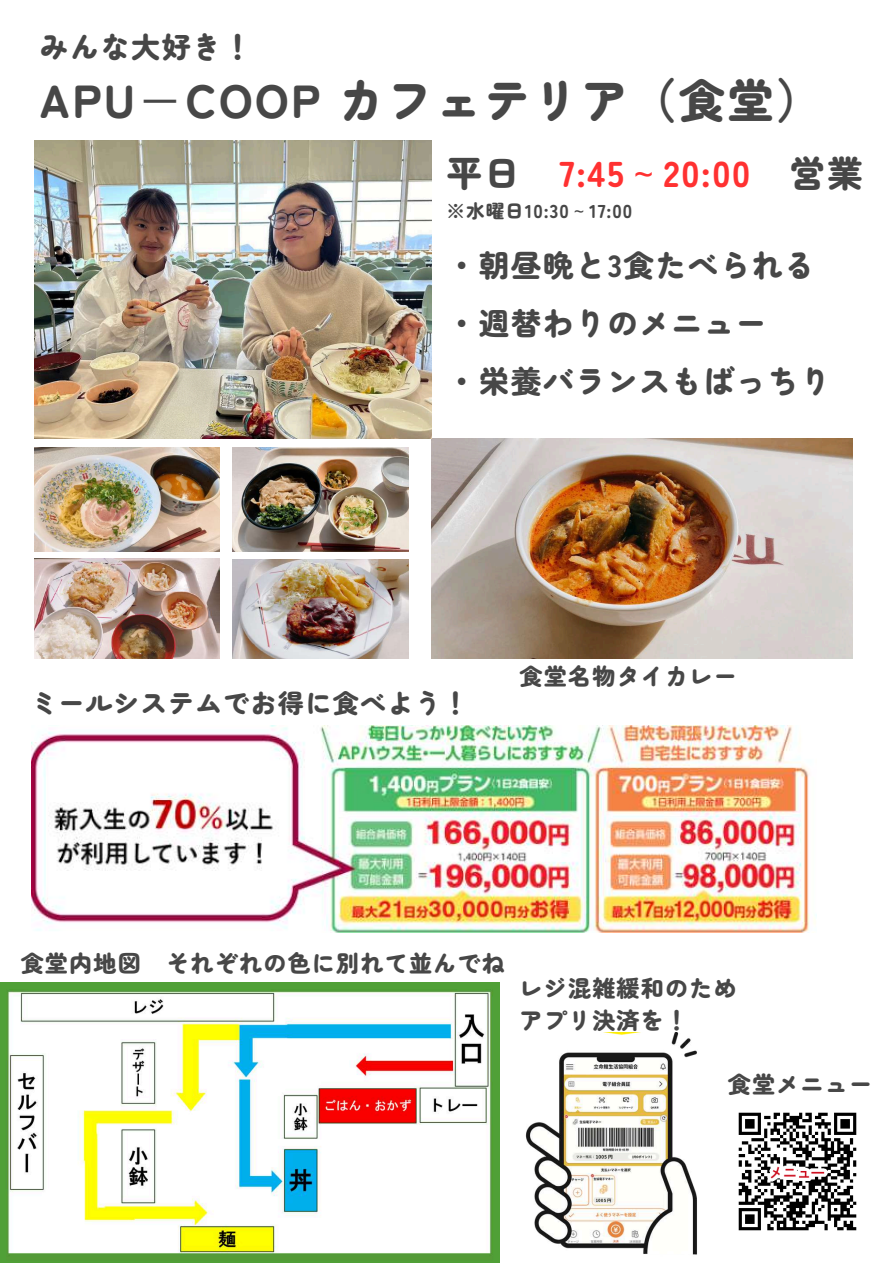
<style>
.page{position:relative;width:893px;height:1263px;background:#fff}
.page>*{position:absolute;margin:0;border:0;box-sizing:border-box;transform-origin:0 0}
.t1{font:900 46.35px "Zen Maru Gothic";letter-spacing:.05em;color:#474747}
.t2{font:900 35.85px "Zen Maru Gothic";letter-spacing:.05em;color:#ff3131}
.t3{font:900 30.6px/57.9px "Zen Maru Gothic";letter-spacing:.05em;color:#474747}
.t4{font:900 29.1px "Zen Maru Gothic";letter-spacing:.05em;color:#474747}
.t5{font:900 26.1px "Zen Maru Gothic";letter-spacing:.05em;color:#474747}
.t6{font:900 23.1px/32.1px "Zen Maru Gothic";letter-spacing:.05em;color:#474747}
.t7{font:900 18.6px "Zen Maru Gothic";letter-spacing:.05em;color:#474747}
.s1{font-family:"Wen Quan Yi Micro Hei";font-weight:400}
.s2{color:#474747}
</style>
<div class="page">
<img style="left:431px;top:438px;width:421px;height:220px">
<img style="left:34px;top:141px;width:397px;height:297px">
<img style="left:0;top:982px;width:499px;height:281px">
<img style="left:31px;top:725px;width:785px;height:207px">
<img style="left:34px;top:448px;width:185px;height:104px">
<img style="left:233px;top:559px;width:176px;height:99px">
<img style="left:233px;top:448px;width:176px;height:104px">
<img style="left:34px;top:559px;width:185px;height:99px">
<img style="left:525px;top:1033px;width:172px;height:222px">
<img style="left:738px;top:1112px;width:119px;height:119px">
<p class="t4" style="left:40px;top:24px;width:214px">みんな大好き！</p>
<h1 class="t1" style="left:40px;top:64px;width:784px">APU<span class="s1">－</span>COOP カフェテリア（食堂）</h1>
<h2 class="t2" style="left:446px;top:145px;width:418px"><span class="s2">平日</span> 7:45<span class="s1">～</span>20:00 <span class="s2">営業</span></h2>
<p class="t7" style="left:446px;top:196px;width:187px">※水曜日10:30<span class="s1">～</span>17:00</p>
<h3 class="t3" style="left:446px;top:235px;width:386px">・朝昼晩と3食たべられる・週替わりのメニュー<br>・栄養バランスもばっちり</h3>
<p class="t5" style="left:31px;top:682px;width:439px">ミールシステムでお得に食べよう！</p>
<p class="t6" style="left:519px;top:659px;width:219px">食堂名物タイカレー</p>
<p class="t6" style="left:21px;top:946px;width:486px">食堂内地図 それぞれの色に別れて並んでね</p>
<p class="t6" style="left:519px;top:971px;width:219px">レジ混雑緩和のためアプリ決済を！</p>
<p class="t6" style="left:728px;top:1067px;width:146px">食堂メニュー</p>
</div>
